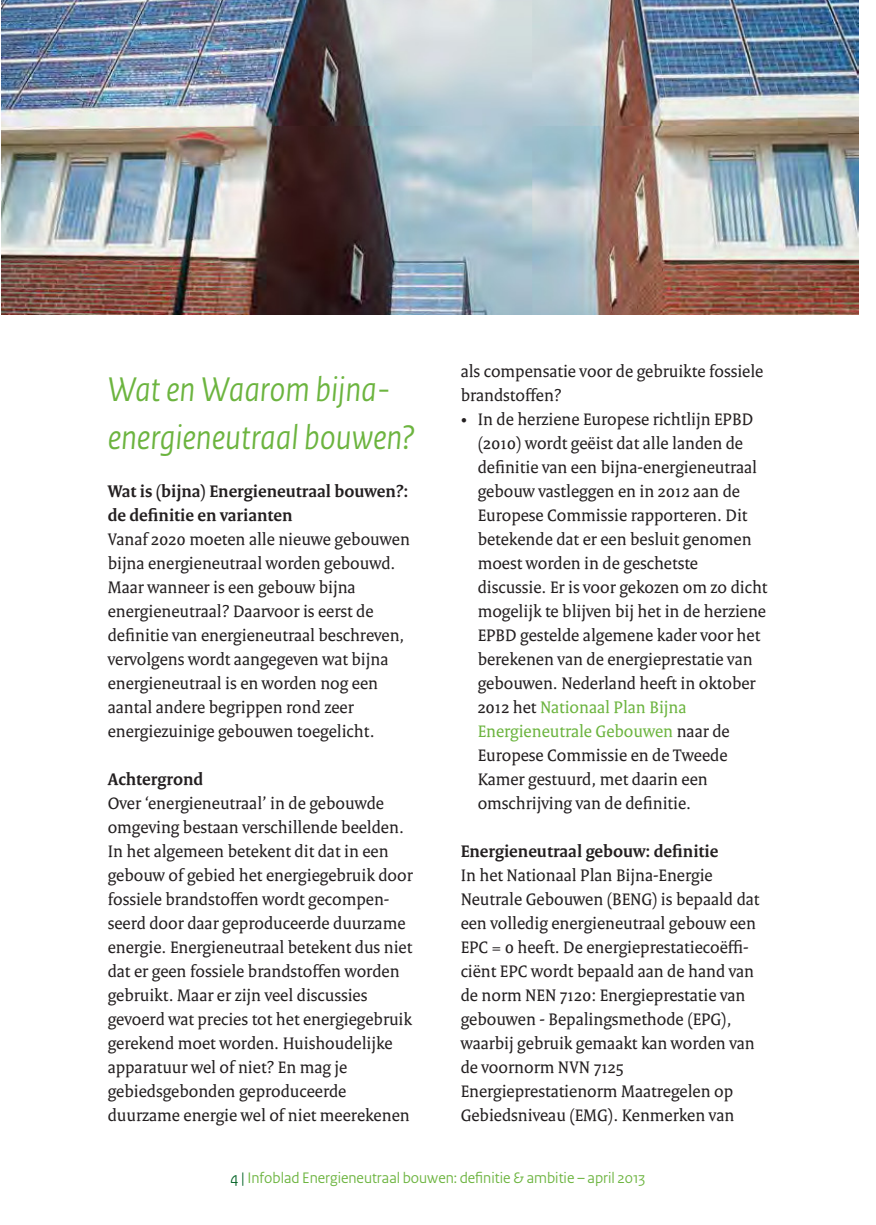
<style>
.page{position:relative;width:876px;height:1225px;background:#fff}
.page>*{position:absolute;margin:0;border:0;box-sizing:border-box;transform-origin:0 0}
._10_RO_Broodtekst{font:italic 36px/48px "Rijksoverheid Sans Heading";color:#6cb43f}
._10_RO_Broodtekst-2{font:18px/24px "Rijksoverheid Serif";color:#231f20}
._10_RO_Broodtekst-3{font:700 18px/24px "Rijksoverheid Serif";color:#231f20}
.t1{font:16px "Rijksoverheid Sans Heading";color:#6cb43f}
.s1{color:#6cb43f}
.s2{color:#006224}
</style>
<div class="page">
<img style="left:1px;top:0;width:858px;height:314px">
<p class="_10_RO_Broodtekst" style="left:108px;top:366px;width:309px">Wat en Waarom bijna&shy;energieneutraal bouwen?</p>
<p class="_10_RO_Broodtekst-3" style="left:108px;top:479px;width:302px">Wat is (bijna) Energieneutraal bouwen?: de definitie en varianten</p>
<p class="_10_RO_Broodtekst-2" style="left:108px;top:527px;width:304px">Vanaf 2020 moeten alle nieuwe gebouwen bijna energieneutraal worden gebouwd.<br>Maar wanneer is een gebouw bijna energieneutraal? Daarvoor is eerst de definitie van energieneutraal beschreven, vervolgens wordt aangegeven wat bijna energieneutraal is en worden nog een aantal andere begrippen rond zeer energiezuinige gebouwen toegelicht.</p>
<p class="_10_RO_Broodtekst-3" style="left:108px;top:767px;width:97px">Achtergrond</p>
<p class="_10_RO_Broodtekst-2" style="left:108px;top:791px;width:307px">Over ‘energieneutraal’ in de gebouwde omgeving bestaan verschillende beelden.<br>In het algemeen betekent dit dat in een gebouw of gebied het energiegebruik door fossiele brandstoffen wordt gecompen&shy;seerd door daar geproduceerde duurzame energie. Energieneutraal betekent dus niet dat er geen fossiele brandstoffen worden gebruikt. Maar er zijn veel discussies gevoerd wat precies tot het energiegebruik gerekend moet worden. Huishoudelijke apparatuur wel of niet? En mag je gebiedsgebonden geproduceerde duurzame energie wel of niet meerekenen</p>
<p class="_10_RO_Broodtekst-2" style="left:461px;top:359px;width:304px">als compensatie voor de gebruikte fossiele brandstoffen?</p>
<p class="_10_RO_Broodtekst-2" style="left:478px;top:407px;width:291px;text-indent:-17px">• In de herziene Europese richtlijn EPBD (2010) wordt geëist dat alle landen de definitie van een bijna-energieneutraal gebouw vastleggen en in 2012 aan de Europese Commissie rapporteren. Dit betekende dat er een besluit genomen moest worden in de geschetste discussie. Er is voor gekozen om zo dicht mogelijk te blijven bij het in de herziene EPBD gestelde algemene kader voor het berekenen van de energieprestatie van gebouwen. Nederland heeft in oktober 2012 het <span class="s1">Nationaal Plan Bijna Energieneutrale Gebouwen</span> naar de Europese Commissie en de Tweede Kamer gestuurd, met daarin een omschrijving van de definitie.</p>
<p class="_10_RO_Broodtekst-3" style="left:461px;top:839px;width:259px">Energieneutraal gebouw: definitie</p>
<p class="_10_RO_Broodtekst-2" style="left:461px;top:863px;width:300px">In het Nationaal Plan Bijna-Energie Neutrale Gebouwen (BENG) is bepaald dat een volledig energieneutraal gebouw een EPC = 0 heeft. De energieprestatiecoëffi&shy;ciënt EPC wordt bepaald aan de hand van de norm NEN 7120: Energieprestatie van gebouwen - Bepalingsmethode (EPG), waarbij gebruik gemaakt kan worden van de voornorm NVN 7125<br>Energieprestatienorm Maatregelen op Gebiedsniveau (EMG). Kenmerken van</p>
<p class="t1" style="left:231px;top:1168px;width:416px"><span class="s2">4 |</span> Infoblad Energieneutraal bouwen: definitie &amp; ambitie – april 2013</p>
</div>
